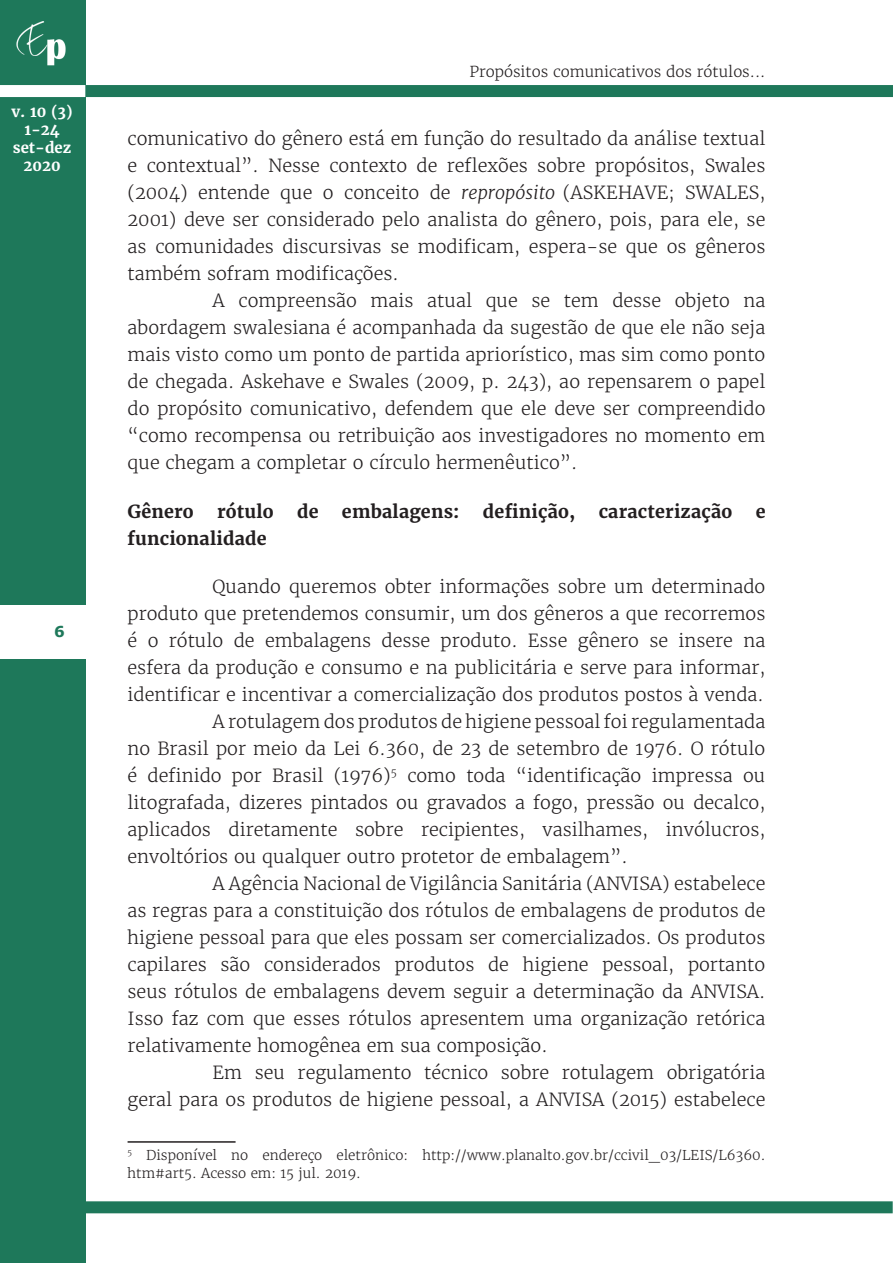
<style>
.page{position:relative;width:893px;height:1263px;background:#fff}
.page>*{position:absolute;margin:0;border:0;box-sizing:border-box;transform-origin:0 0}
.Corpo_do_artigo{font:300 18px/27px "Merriweather";color:#231f20;text-align:justify}
.Título_de_seção_prim{font:700 18px "Merriweather";letter-spacing:.01em;color:#231f20}
.t1{font:300 15px "Merriweather";color:#231f20}
.t2{font:700 15px/18px "Merriweather";color:#fff;text-align:center}
.t3{font:700 15px "Verdana";color:#1e785a}
.Rodapé{font:300 13.5px/18px "Merriweather";color:#231f20}
.s1{font-style:italic}
</style>
<div class="page">
<div style="left:0;top:0;width:85px;height:1263px;background:#1e785a"></div>
<img style="left:16px;top:21px;width:50px;height:45px">
<div style="left:85px;top:85px;width:808px;height:12px;background:#1e785a"></div>
<div style="left:0;top:85px;width:85px;height:12px;background:#fff"></div>
<div style="left:0;top:605px;width:85px;height:53px;background:#fff"></div>
<div style="left:84px;top:1201px;width:809px;height:12px;background:#1e785a"></div>
<hr style="left:128px;top:1141px;width:108px;height:2px;background:#231f20">
<p class="t2" style="left:11px;top:103px;width:63px">v. 10 (3)<br>1-24 set-dez<br>2020</p>
<p class="t3" style="left:54px;top:622px;width:12px">6</p>
<p class="t1" style="left:469px;top:62px;width:297px">Propósitos comunicativos dos rótulos...</p>
<p class="Corpo_do_artigo" style="left:128px;top:125px;width:639px">comunicativo do gênero está em função do resultado da análise textual e contextual”. Nesse contexto de reflexões sobre propósitos, Swales (2004) entende que o conceito de <span class="s1">repropósito</span> (ASKEHAVE; SWALES, 2001) deve ser considerado pelo analista do gênero, pois, para ele, se as comunidades discursivas se modificam, espera-se que os gêneros também sofram modificações.</p>
<p class="Corpo_do_artigo" style="left:128px;top:287px;width:639px;text-indent:85px">A compreensão mais atual que se tem desse objeto na abordagem swalesiana é acompanhada da sugestão de que ele não seja mais visto como um ponto de partida apriorístico, mas sim como ponto de chegada. Askehave e Swales (2009, p. 243), ao repensarem o papel do propósito comunicativo, defendem que ele deve ser compreendido “como recompensa ou retribuição aos investigadores no momento em que chegam a completar o círculo hermenêutico”.</p>
<p class="Título_de_seção_prim" style="left:128px;top:500px;width:68px">Gênero</p>
<p class="Título_de_seção_prim" style="left:217px;top:500px;width:58px">rótulo</p>
<p class="Título_de_seção_prim" style="left:297px;top:500px;width:23px">de</p>
<p class="Título_de_seção_prim" style="left:342px;top:500px;width:119px">embalagens:</p>
<p class="Título_de_seção_prim" style="left:483px;top:500px;width:94px">definição,</p>
<p class="Título_de_seção_prim" style="left:599px;top:500px;width:135px">caracterização</p>
<p class="Título_de_seção_prim" style="left:756px;top:500px;width:11px">e</p>
<p class="Título_de_seção_prim" style="left:128px;top:527px;width:141px">funcionalidade</p>
<p class="Corpo_do_artigo" style="left:128px;top:573px;width:639px;text-indent:85px">Quando queremos obter informações sobre um determinado produto que pretendemos consumir, um dos gêneros a que recorremos é o rótulo de embalagens desse produto. Esse gênero se insere na esfera da produção e consumo e na publicitária e serve para informar, identificar e incentivar a comercialização dos produtos postos à venda.</p>
<p class="Corpo_do_artigo" style="left:128px;top:708px;width:639px;text-indent:85px">A rotulagem dos produtos de higiene pessoal foi regulamentada no Brasil por meio da Lei 6.360, de 23 de setembro de 1976. O rótulo é definido por Brasil (1976)<sup>5</sup> como toda “identificação impressa ou litografada, dizeres pintados ou gravados a fogo, pressão ou decalco, aplicados diretamente sobre recipientes, vasilhames, invólucros, envoltórios ou qualquer outro protetor de embalagem”.</p>
<p class="Corpo_do_artigo" style="left:128px;top:870px;width:639px;text-indent:85px">A Agência Nacional de Vigilância Sanitária (ANVISA) estabelece as regras para a constituição dos rótulos de embalagens de produtos de higiene pessoal para que eles possam ser comercializados. Os produtos capilares são considerados produtos de higiene pessoal, portanto seus rótulos de embalagens devem seguir a determinação da ANVISA.<br>Isso faz com que esses rótulos apresentem uma organização retórica relativamente homogênea em sua composição.</p>
<p class="Corpo_do_artigo" style="left:128px;top:1059px;width:639px;text-align:right">Em seu regulamento técnico sobre rotulagem obrigatória<br>geral para os produtos de higiene pessoal, a ANVISA (2015) estabelece</p>
<p class="Rodapé" style="left:128px;top:1146px;width:639px"><sup>5</sup> Disponível no endereço eletrônico: http://www.planalto.gov.br/ccivil_03/LEIS/L6360. htm#art5. Acesso em: 15 jul. 2019.</p>
</div>
